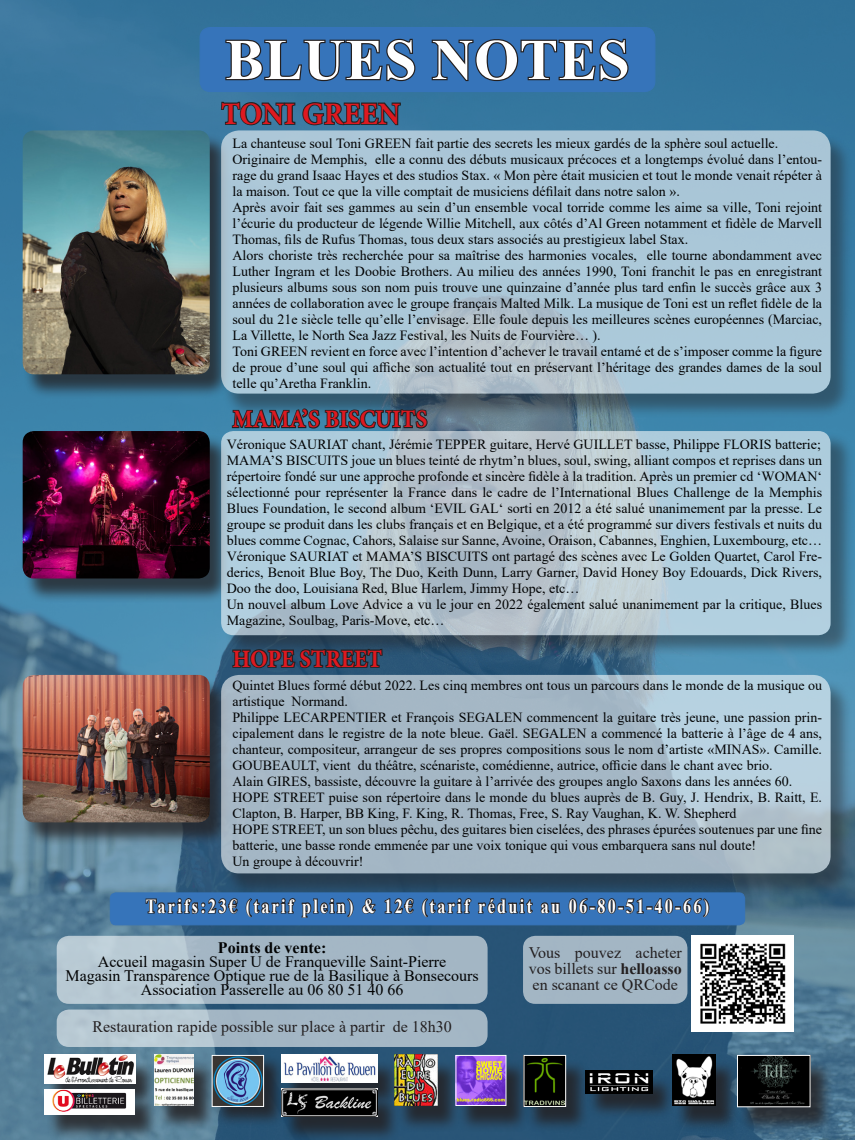
<style>
.page{position:relative;width:855px;height:1140px;background:#fff}
.page>*{position:absolute;margin:0;border:0;box-sizing:border-box;transform-origin:0 0}
.t1{font:700 57.6px "Times New Roman";letter-spacing:.01em;color:#fff}
.t2{font:700 31.2px "Minion Pro";color:#de1920;scale:.96 1}
.t3{font:700 25px "Minion Pro";color:#de1920;scale:.92 1}
.t4{font:700 20px "Times New Roman";letter-spacing:.15em;color:#fff;scale:.8 1}
.t5{font:16px "Times New Roman";color:#010203}
.t6{font:16px/16px "Times New Roman";color:#231f20;text-align:justify}
.t7{font:700 16px "Times New Roman";color:#010203}
.t8{font:14px/16px "Times New Roman";color:#010203;text-align:justify}
.s1{font-weight:700}
</style>
<div class="page">
<img style="left:0;top:0;width:855px;height:1140px">
<div style="left:23px;top:133px;width:209px;height:266px;background:#231f20;opacity:.75"></div>
<img style="left:23px;top:130px;width:187px;height:244px">
<div style="left:23px;top:434px;width:209px;height:169px;background:#231f20;opacity:.75"></div>
<img style="left:23px;top:431px;width:187px;height:147px">
<div style="left:23px;top:678px;width:209px;height:169px;background:#231f20;opacity:.75"></div>
<img style="left:23px;top:675px;width:187px;height:147px">
<div style="left:224px;top:431px;width:631px;height:226px;background:#231f20;opacity:.75"></div>
<svg style="left:222px;top:432px;width:608px;height:202px;background:#b4c9d5"></svg>
<div style="left:221px;top:431px;width:610px;height:204px;border:2px solid #fff;border-radius:11px"></div>
<div style="left:221px;top:133px;width:632px;height:285px;background:#231f20;opacity:.75"></div>
<svg style="left:222px;top:131px;width:608px;height:261px;background:#abc6d6"></svg>
<div style="left:221px;top:130px;width:610px;height:263px;border:2px solid #fff;border-radius:17px"></div>
<div style="left:221px;top:678px;width:632px;height:220px;background:#231f20;opacity:.75"></div>
<svg style="left:222px;top:676px;width:608px;height:196px;background:#a8bcca"></svg>
<div style="left:221px;top:675px;width:610px;height:198px;border:2px solid #fff;border-radius:17px"></div>
<div style="left:58px;top:936px;width:429px;height:66px;background:linear-gradient(to right,#b8c9d3,#9cb0bf);border-radius:11px"></div>
<div style="left:57px;top:935px;width:431px;height:68px;border:2px solid #fff;border-radius:11px"></div>
<div style="left:58px;top:1010px;width:429px;height:36px;background:linear-gradient(to right,#b9cad4,#9cb0c0);border-radius:11px"></div>
<div style="left:57px;top:1009px;width:431px;height:38px;border:2px solid #fff;border-radius:11px"></div>
<svg style="left:220px;top:101px;width:182px;height:25px;background:#2f5168"></svg>
<svg style="left:231px;top:648px;width:153px;height:21px;background:#253848"></svg>
<svg style="left:231px;top:317px;width:198px;height:200px;background:#97b5c5"></svg>
<div style="left:524px;top:936px;width:162px;height:66px;background:#a3b6c4;border-radius:11px"></div>
<div style="left:523px;top:935px;width:164px;height:68px;border:2px solid #fff;border-radius:11px"></div>
<img style="left:692px;top:935px;width:102px;height:96px">
<div style="left:200px;top:28px;width:455px;height:63px;background:#3674ba;border-radius:10px"></div>
<div style="left:200px;top:27px;width:455px;height:65px;border:1px solid #3674ba;border-radius:10px"></div>
<svg style="left:225px;top:38px;width:191px;height:44px"></svg>
<svg style="left:431px;top:38px;width:198px;height:44px"></svg>
<div style="left:110px;top:893px;width:635px;height:31px;background:#3674ba;border-radius:6px"></div>
<div style="left:110px;top:892px;width:635px;height:33px;border:1px solid #3674ba;border-radius:6px"></div>
<svg style="left:145px;top:898px;width:93px;height:16px"></svg>
<svg style="left:245px;top:898px;width:109px;height:20px"></svg>
<svg style="left:362px;top:898px;width:14px;height:16px"></svg>
<svg style="left:384px;top:898px;width:30px;height:16px"></svg>
<svg style="left:421px;top:898px;width:140px;height:20px"></svg>
<svg style="left:568px;top:898px;width:142px;height:34px"></svg>
<div style="left:45px;top:1058px;width:113px;height:51px;background:#231f20;opacity:.8"></div>
<img style="left:44px;top:1054px;width:91px;height:29px">
<div style="left:156px;top:1058px;width:60px;height:73px;background:#231f20;opacity:.8"></div>
<img style="left:155px;top:1054px;width:39px;height:52px">
<div style="left:212px;top:1054px;width:74px;height:74px;background:#231f20;opacity:.8"></div>
<img style="left:214px;top:1056px;width:48px;height:49px">
<div style="left:212px;top:1054px;width:52px;height:53px;border:1px solid #fff"></div>
<div style="left:396px;top:1059px;width:65px;height:73px;background:#231f20;opacity:.8"></div>
<img style="left:394px;top:1054px;width:43px;height:52px">
<div style="left:457px;top:1059px;width:73px;height:73px;background:#231f20;opacity:.8"></div>
<img style="left:457px;top:1056px;width:47px;height:48px">
<div style="left:455px;top:1054px;width:51px;height:52px;border:1px solid #fff"></div>
<div style="left:525px;top:1059px;width:65px;height:74px;background:#231f20;opacity:.8"></div>
<img style="left:525px;top:1056px;width:39px;height:49px">
<div style="left:523px;top:1054px;width:43px;height:53px;border:1px solid #fff"></div>
<div style="left:283px;top:1059px;width:118px;height:49px;background:#231f20;opacity:.8"></div>
<img style="left:281px;top:1054px;width:96px;height:28px">
<div style="left:674px;top:1059px;width:65px;height:73px;background:#231f20;opacity:.8"></div>
<img style="left:672px;top:1054px;width:44px;height:52px">
<div style="left:738px;top:1059px;width:96px;height:74px;background:#231f20;opacity:.8"></div>
<img style="left:739px;top:1056px;width:70px;height:49px">
<div style="left:737px;top:1054px;width:74px;height:53px;border:1px solid #fff"></div>
<div style="left:46px;top:1093px;width:113px;height:47px;background:#231f20;opacity:.8"></div>
<img style="left:44px;top:1089px;width:91px;height:25px">
<div style="left:283px;top:1093px;width:118px;height:47px;background:#231f20;opacity:.8"></div>
<img style="left:281px;top:1089px;width:96px;height:27px">
<div style="left:586px;top:1074px;width:90px;height:45px;background:#231f20;opacity:.8"></div>
<img style="left:585px;top:1070px;width:67px;height:23px">
<p class="t1" style="left:225px;top:18px;width:406px">BLUES NOTES</p>
<p class="t2" style="left:221px;top:92px;width:188px">TONI GREEN</p>
<p class="t8" style="left:232px;top:134px;width:547px">La chanteuse soul Toni GREEN fait partie des secrets les mieux gardés de la sphère soul actuelle.</p>
<p class="t8" style="left:232px;top:150px;width:591px">Originaire de Memphis, elle a connu des débuts musicaux précoces et a longtemps évolué dans l’entou&shy;rage du grand Isaac Hayes et des studios Stax. « Mon père était musicien et tout le monde venait répéter à la maison. Tout ce que la ville comptait de musiciens défilait dans notre salon ».</p>
<p class="t8" style="left:232px;top:198px;width:591px">Après avoir fait ses gammes au sein d’un ensemble vocal torride comme les aime sa ville, Toni rejoint l’écurie du producteur de légende Willie Mitchell, aux côtés d’Al Green notamment et fidèle de Marvell Thomas, fils de Rufus Thomas, tous deux stars associés au prestigieux label Stax.</p>
<p class="t8" style="left:232px;top:246px;width:591px">Alors choriste très recherchée pour sa maîtrise des harmonies vocales, elle tourne abondamment avec Luther Ingram et les Doobie Brothers. Au milieu des années 1990, Toni franchit le pas en enregistrant plusieurs albums sous son nom puis trouve une quinzaine d’année plus tard enfin le succès grâce aux 3 années de collaboration avec le groupe français Malted Milk. La musique de Toni est un reflet fidèle de la soul du 21e siècle telle qu’elle l’envisage. Elle foule depuis les meilleures scènes européennes (Marciac, La Villette, le North Sea Jazz Festival, les Nuits de Fourvière… ).</p>
<p class="t8" style="left:232px;top:342px;width:591px">Toni GREEN revient en force avec l’intention d’achever le travail entamé et de s’imposer comme la figure de proue d’une soul qui affiche son actualité tout en préservant l’héritage des grandes dames de la soul telle qu’Aretha Franklin.</p>
<p class="t3" style="left:232px;top:401px;width:213px">MAMA’S BISCUITS</p>
<p class="t8" style="left:227px;top:436px;width:596px">Véronique SAURIAT chant, Jérémie TEPPER guitare, Hervé GUILLET basse, Philippe FLORIS batterie;</p>
<p class="t8" style="left:227px;top:452px;width:597px">MAMA’S BISCUITS joue un blues teinté de rhytm’n blues, soul, swing, alliant compos et reprises dans un répertoire fondé sur une approche profonde et sincère fidèle à la tradition. Après un premier cd ‘WOMAN‘ sélectionné pour représenter la France dans le cadre de l’International Blues Challenge de la Memphis Blues Foundation, le second album ‘EVIL GAL‘ sorti en 2012 a été salué unanimement par la presse. Le groupe se produit dans les clubs français et en Belgique, et a été programmé sur divers festivals et nuits du blues comme Cognac, Cahors, Salaise sur Sanne, Avoine, Oraison, Cabannes, Enghien, Luxembourg, etc…</p>
<p class="t8" style="left:227px;top:548px;width:597px">Véronique SAURIAT et MAMA’S BISCUITS ont partagé des scènes avec Le Golden Quartet, Carol Fre&shy;derics, Benoit Blue Boy, The Duo, Keith Dunn, Larry Garner, David Honey Boy Edouards, Dick Rivers, Doo the doo, Louisiana Red, Blue Harlem, Jimmy Hope, etc…</p>
<p class="t8" style="left:227px;top:596px;width:597px">Un nouvel album Love Advice a vu le jour en 2022 également salué unanimement par la critique, Blues<br>Magazine, Soulbag, Paris-Move, etc…</p>
<p class="t3" style="left:232px;top:641px;width:164px">HOPE STREET</p>
<p class="t8" style="left:232px;top:677px;width:591px">Quintet Blues formé début 2022. Les cinq membres ont tous un parcours dans le monde de la musique ou artistique Normand.</p>
<p class="t8" style="left:232px;top:709px;width:591px">Philippe LECARPENTIER et François SEGALEN commencent la guitare très jeune, une passion prin&shy;cipalement dans le registre de la note bleue. Gaël. SEGALEN a commencé la batterie à l’âge de 4 ans, chanteur, compositeur, arrangeur de ses propres compositions sous le nom d’artiste «MINAS». Camille.<br>GOUBEAULT, vient du théâtre, scénariste, comédienne, autrice, officie dans le chant avec brio.</p>
<p class="t8" style="left:232px;top:773px;width:561px">Alain GIRES, bassiste, découvre la guitare à l’arrivée des groupes anglo Saxons dans les années 60.</p>
<p class="t8" style="left:232px;top:789px;width:591px">HOPE STREET puise son répertoire dans le monde du blues auprès de B. Guy, J. Hendrix, B. Raitt, E.<br>Clapton, B. Harper, BB King, F. King, R. Thomas, Free, S. Ray Vaughan, K. W. Shepherd</p>
<p class="t8" style="left:232px;top:821px;width:591px">HOPE STREET, un son blues pêchu, des guitares bien ciselées, des phrases épurées soutenues par une fine batterie, une basse ronde emmenée par une voix tonique qui vous embarquera sans nul doute!</p>
<p class="t8" style="left:232px;top:853px;width:133px">Un groupe à découvrir!</p>
<p class="t4" style="left:146px;top:891px;width:706px">Tarifs:23€ (tarif plein) &amp; 12€ (tarif réduit au 06-80-51-40-66)</p>
<p class="t7" style="left:218px;top:936px;width:110px">Points de vente:</p>
<p class="t5" style="left:98px;top:950px;width:350px">Accueil magasin Super U de Franqueville Saint-Pierre</p>
<p class="t5" style="left:66px;top:964px;width:415px">Magasin Transparence Optique rue de la Basilique à Bonsecours</p>
<p class="t5" style="left:141px;top:978px;width:264px">Association Passerelle au 06 80 51 40 66</p>
<p class="t6" style="left:92px;top:1017px;width:361px">Restauration rapide possible sur place à partir de 18h30</p>
<p class="t6" style="left:529px;top:944px;width:155px">Vous pouvez acheter vos billets sur <span class="s1">helloasso </span>en scanant ce QRCode</p>
</div>
